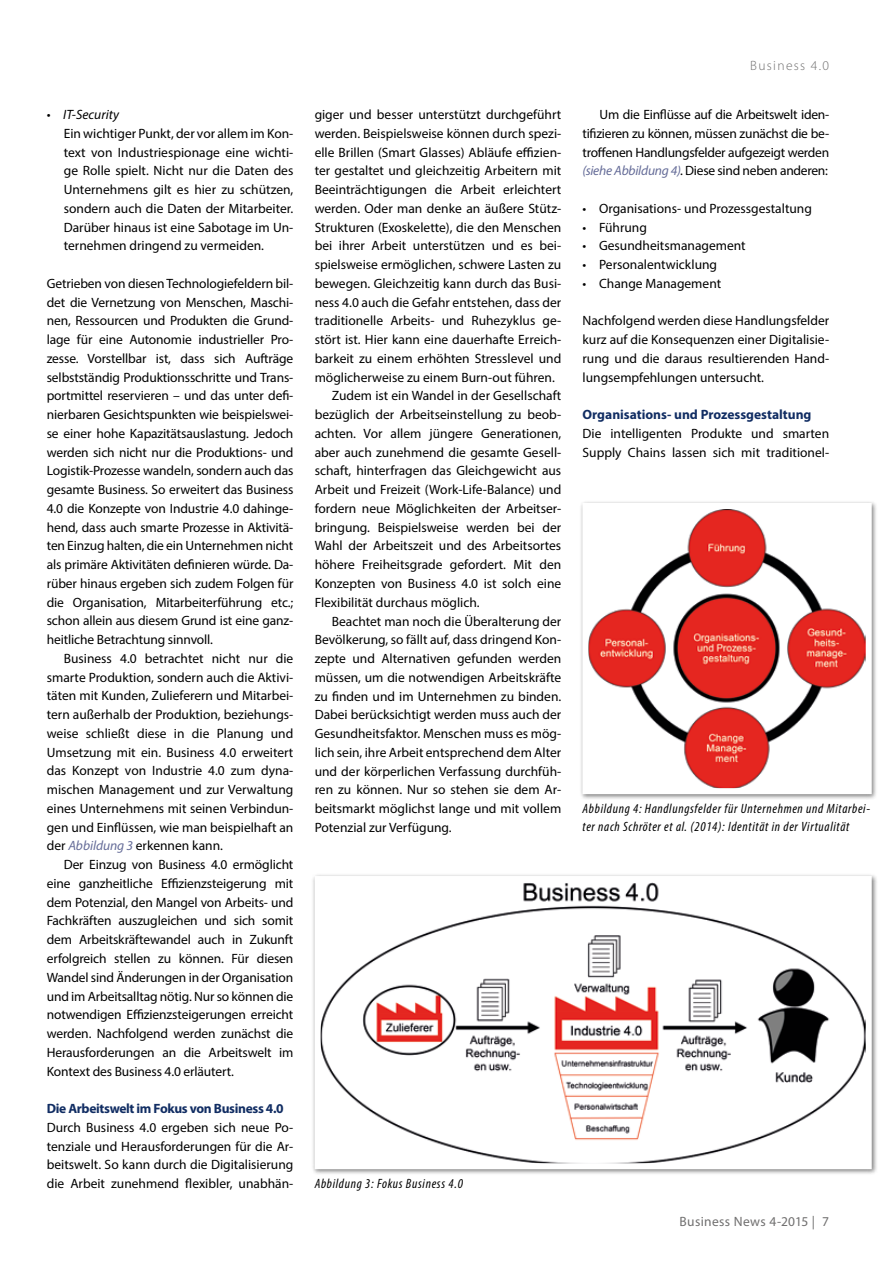
<style>
.page{position:relative;width:893px;height:1263px;background:#fff}
.page>*{position:absolute;margin:0;border:0;box-sizing:border-box;transform-origin:0 0}
.t1{font:13.5px/18.8px "Myriad Pro";color:#000;text-align:justify}
.t2{font:italic condensed 13.5px/18px "Myriad Pro";letter-spacing:.05em;color:#000}
.t3{font:700 13.5px "Myriad Pro";letter-spacing:-.01em;color:#112d63}
.t4{font:13.5px "Myriad Pro";letter-spacing:.025em;color:#706f6f}
.t5{font:italic 13.5px "Myriad Pro";color:#000}
.t6{font:300 13.5px "Myriad Pro";letter-spacing:.1em;color:#706f6f}
.s1{font-style:italic;color:#656c98}
</style>
<div class="page">
<svg style="left:313px;top:875px;width:562px;height:297px"></svg>
<svg style="left:581px;top:502px;width:294px;height:295px"></svg>
<p class="t5" style="left:47px;top:106px;width:74px">• IT-Security</p>
<p class="t1" style="left:64px;top:124px;width:231px">Ein wichtiger Punkt, der vor allem im Kon&shy;text von Industriespionage eine wichti&shy;ge Rolle spielt. Nicht nur die Daten des Unternehmens gilt es hier zu schützen, sondern auch die Daten der Mitarbeiter.<br>Darüber hinaus ist eine Sabotage im Un&shy;ternehmen dringend zu vermeiden.</p>
<p class="t1" style="left:47px;top:274px;width:248px">Getrieben von diesen Technologiefeldern bil&shy;det die Vernetzung von Menschen, Maschi&shy;nen, Ressourcen und Produkten die Grund&shy;lage für eine Autonomie industrieller Pro&shy;zesse. Vorstellbar ist, dass sich Aufträge selbstständig Produktionsschritte und Trans&shy;portmittel reservieren – und das unter defi&shy;nierbaren Gesichtspunkten wie beispielswei&shy;se einer hohe Kapazitätsauslastung. Jedoch werden sich nicht nur die Produktions- und Logistik-Prozesse wandeln, sondern auch das gesamte Business. So erweitert das Business 4.0 die Konzepte von Industrie 4.0 dahinge&shy;hend, dass auch smarte Prozesse in Aktivitä&shy;ten Einzug halten, die ein Unternehmen nicht als primäre Aktivitäten definieren würde. Da&shy;rüber hinaus ergeben sich zudem Folgen für die Organisation, Mitarbeiterführung etc.; schon allein aus diesem Grund ist eine ganz&shy;heitliche Betrachtung sinnvoll.</p>
<p class="t1" style="left:47px;top:649px;width:248px;text-indent:17px">Business 4.0 betrachtet nicht nur die smarte Produktion, sondern auch die Aktivi&shy;täten mit Kunden, Zulieferern und Mitarbei&shy;tern außerhalb der Produktion, beziehungs&shy;weise schließt diese in die Planung und Umsetzung mit ein. Business 4.0 erweitert das Konzept von Industrie 4.0 zum dyna&shy;mischen Management und zur Verwaltung eines Unternehmens mit seinen Verbindun&shy;gen und Einflüssen, wie man beispielhaft an der <span class="s1">Abbildung 3</span> erkennen kann.</p>
<p class="t1" style="left:47px;top:855px;width:248px;text-indent:17px">Der Einzug von Business 4.0 ermöglicht eine ganzheitliche Effizienzsteigerung mit dem Potenzial, den Mangel von Arbeits- und Fachkräften auszugleichen und sich somit dem Arbeitskräftewandel auch in Zukunft erfolgreich stellen zu können. Für diesen Wandel sind Änderungen in der Organisation und im Arbeitsalltag nötig. Nur so können die notwendigen Effizienzsteigerungen erreicht werden. Nachfolgend werden zunächst die Herausforderungen an die Arbeitswelt im Kontext des Business 4.0 erläutert.</p>
<p class="t3" style="left:47px;top:1100px;width:238px">Die Arbeitswelt im Fokus von Business 4.0</p>
<p class="t1" style="left:47px;top:1118px;width:248px">Durch Business 4.0 ergeben sich neue Po&shy;tenziale und Herausforderungen für die Ar&shy;beitswelt. So kann durch die Digitalisierung die Arbeit zunehmend flexibler, unabhän-</p>
<p class="t1" style="left:315px;top:105px;width:248px">giger und besser unterstützt durchgeführt</p>
<p class="t1" style="left:315px;top:124px;width:248px">werden. Beispielsweise können durch spezi-</p>
<p class="t1" style="left:315px;top:143px;width:248px">elle Brillen (Smart Glasses) Abläufe effizien-</p>
<p class="t1" style="left:315px;top:161px;width:248px">ter gestaltet und gleichzeitig Arbeitern mit</p>
<p class="t1" style="left:315px;top:180px;width:248px">Beeinträchtigungen die Arbeit erleichtert</p>
<p class="t1" style="left:315px;top:199px;width:248px">werden. Oder man denke an äußere Stütz-</p>
<p class="t1" style="left:315px;top:218px;width:248px">Strukturen (Exoskelette), die den Menschen</p>
<p class="t1" style="left:315px;top:236px;width:248px">bei ihrer Arbeit unterstützen und es bei-</p>
<p class="t1" style="left:315px;top:255px;width:248px">spielsweise ermöglichen, schwere Lasten zu</p>
<p class="t1" style="left:315px;top:274px;width:248px">bewegen. Gleichzeitig kann durch das Busi-</p>
<p class="t1" style="left:315px;top:293px;width:248px">ness 4.0 auch die Gefahr entstehen, dass der</p>
<p class="t1" style="left:315px;top:311px;width:248px">traditionelle Arbeits- und Ruhezyklus ge-</p>
<p class="t1" style="left:315px;top:330px;width:248px">stört ist. Hier kann eine dauerhafte Erreich-</p>
<p class="t1" style="left:315px;top:349px;width:248px">barkeit zu einem erhöhten Stresslevel und</p>
<p class="t1" style="left:315px;top:368px;width:242px">möglicherweise zu einem Burn-out führen.</p>
<p class="t1" style="left:332px;top:386px;width:231px">Zudem ist ein Wandel in der Gesellschaft</p>
<p class="t1" style="left:315px;top:405px;width:248px">bezüglich der Arbeitseinstellung zu beob-</p>
<p class="t1" style="left:315px;top:424px;width:248px">achten. Vor allem jüngere Generationen,</p>
<p class="t1" style="left:315px;top:443px;width:248px">aber auch zunehmend die gesamte Gesell-</p>
<p class="t1" style="left:315px;top:461px;width:248px">schaft, hinterfragen das Gleichgewicht aus</p>
<p class="t1" style="left:315px;top:480px;width:248px">Arbeit und Freizeit (Work-Life-Balance) und</p>
<p class="t1" style="left:315px;top:499px;width:248px">fordern neue Möglichkeiten der Arbeitser-</p>
<p class="t1" style="left:315px;top:518px;width:248px">bringung. Beispielsweise werden bei der</p>
<p class="t1" style="left:315px;top:536px;width:248px">Wahl der Arbeitszeit und des Arbeitsortes</p>
<p class="t1" style="left:315px;top:555px;width:248px">höhere Freiheitsgrade gefordert. Mit den</p>
<p class="t1" style="left:315px;top:574px;width:248px">Konzepten von Business 4.0 ist solch eine</p>
<p class="t1" style="left:315px;top:593px;width:167px">Flexibilität durchaus möglich.</p>
<p class="t1" style="left:332px;top:611px;width:231px">Beachtet man noch die Überalterung der</p>
<p class="t1" style="left:315px;top:630px;width:248px">Bevölkerung, so fällt auf, dass dringend Kon-</p>
<p class="t1" style="left:315px;top:649px;width:248px">zepte und Alternativen gefunden werden</p>
<p class="t1" style="left:315px;top:668px;width:248px">müssen, um die notwendigen Arbeitskräfte</p>
<p class="t1" style="left:315px;top:686px;width:248px">zu finden und im Unternehmen zu binden.</p>
<p class="t1" style="left:315px;top:705px;width:248px">Dabei berücksichtigt werden muss auch der</p>
<p class="t1" style="left:315px;top:724px;width:248px">Gesundheitsfaktor. Menschen muss es mög-</p>
<p class="t1" style="left:315px;top:743px;width:248px">lich sein, ihre Arbeit entsprechend dem Alter</p>
<p class="t1" style="left:315px;top:761px;width:248px">und der körperlichen Verfassung durchfüh-</p>
<p class="t1" style="left:315px;top:780px;width:248px">ren zu können. Nur so stehen sie dem Ar-</p>
<p class="t1" style="left:315px;top:799px;width:248px">beitsmarkt möglichst lange und mit vollem</p>
<p class="t1" style="left:315px;top:818px;width:139px">Potenzial zur Verfügung.</p>
<p class="t6" style="left:750px;top:58px;width:81px">Business 4.0</p>
<p class="t1" style="left:583px;top:105px;width:248px;text-indent:17px">Um die Einflüsse auf die Arbeitswelt iden&shy;tifizieren zu können, müssen zunächst die be&shy;troffenen Handlungsfelder aufgezeigt werden <span class="s1">(siehe Abbildung 4)</span>. Diese sind neben anderen:</p>
<p class="t1" style="left:583px;top:199px;width:231px">• Organisations- und Prozessgestaltung</p>
<p class="t1" style="left:583px;top:218px;width:66px">• Führung</p>
<p class="t1" style="left:583px;top:236px;width:165px">• Gesundheitsmanagement</p>
<p class="t1" style="left:583px;top:255px;width:136px">• Personalentwicklung</p>
<p class="t1" style="left:583px;top:274px;width:140px">• Change Management</p>
<p class="t1" style="left:583px;top:311px;width:248px">Nachfolgend werden diese Handlungsfelder kurz auf die Konsequenzen einer Digitalisie&shy;rung und die daraus resultierenden Hand&shy;lungsempfehlungen untersucht.</p>
<p class="t3" style="left:583px;top:406px;width:230px">Organisations- und Prozessgestaltung</p>
<p class="t1" style="left:583px;top:424px;width:248px">Die intelligenten Produkte und smarten<br>Supply Chains lassen sich mit traditionel-</p>
<p class="t2" style="left:583px;top:799px;width:289px">Abbildung 4: Handlungsfelder für Unternehmen und Mitarbei&shy;ter nach Schröter et al. (2014): Identität in der Virtualität</p>
<p class="t2" style="left:315px;top:1174px;width:150px">Abbildung 3: Fokus Business 4.0</p>
<p class="t4" style="left:679px;top:1213px;width:151px">Business News 4-2015 | 7</p>
</div>
